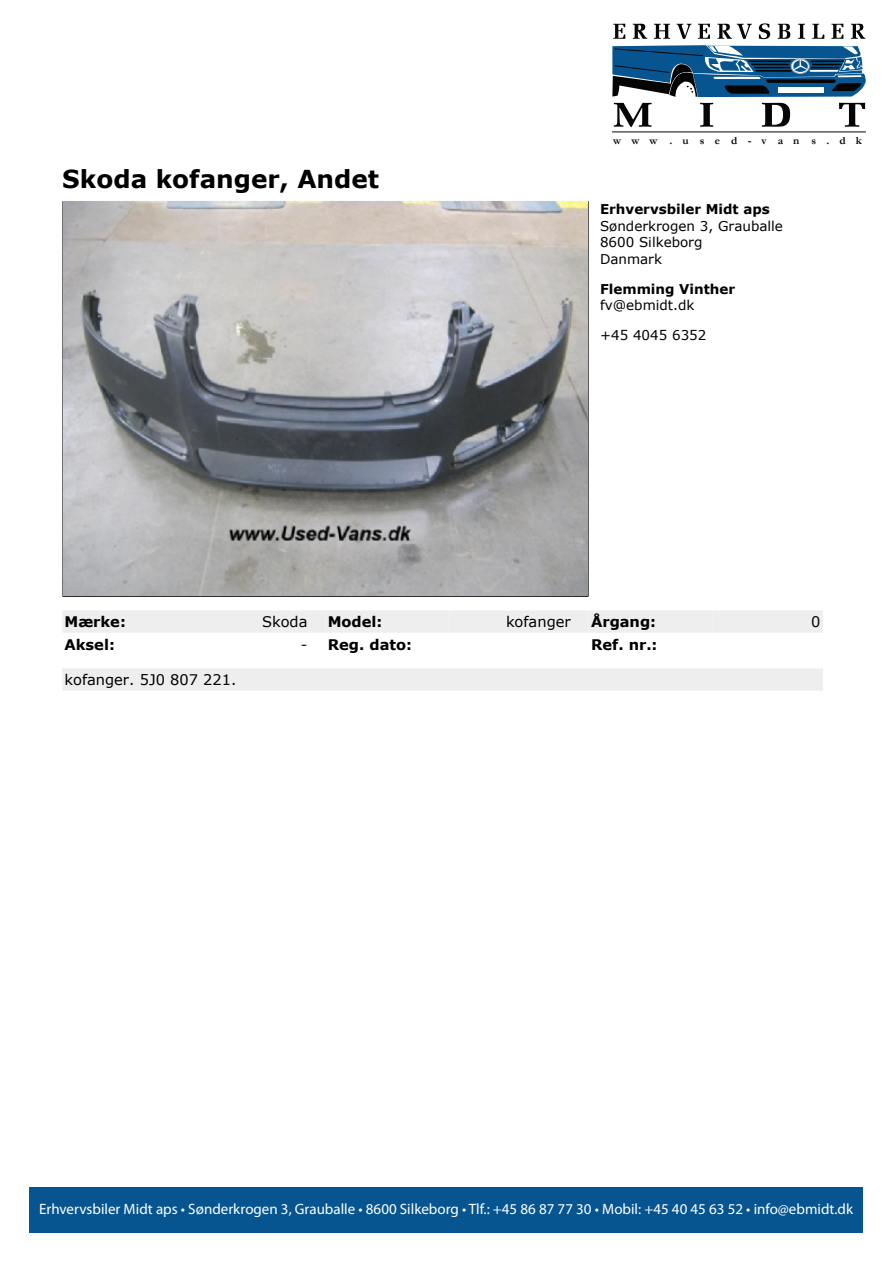
<style>
.page{position:relative;width:893px;height:1263px;background:#fff}
.page>*{position:absolute;margin:0;border:0;box-sizing:border-box;transform-origin:0 0}
.t1{font:700 24.75px "Verdana";color:#000}
.t2{font:15px "Myriad Pro";color:#fff}
.t3{font:700 14.7px "Verdana";color:#000}
.t4{font:14.7px "Verdana";color:#000}
.t5{font:13.5px/16.4px "Verdana";color:#000}
.t6{font:700 13.5px "Verdana";color:#000}
.t7{font:700 11.1px "Garamond";letter-spacing:.9em;color:#050504}
.s1{font-weight:400}
</style>
<div class="page">
<svg style="left:613px;top:24px;width:12px;height:15px"></svg>
<svg style="left:633px;top:24px;width:14px;height:15px"></svg>
<svg style="left:654px;top:24px;width:16px;height:15px"></svg>
<svg style="left:677px;top:24px;width:14px;height:15px"></svg>
<svg style="left:698px;top:24px;width:12px;height:15px"></svg>
<svg style="left:759px;top:23px;width:11px;height:16px"></svg>
<svg style="left:798px;top:24px;width:7px;height:15px"></svg>
<svg style="left:812px;top:24px;width:12px;height:15px"></svg>
<svg style="left:831px;top:24px;width:12px;height:15px"></svg>
<svg style="left:851px;top:24px;width:14px;height:15px"></svg>
<svg style="left:614px;top:103px;width:38px;height:24px"></svg>
<svg style="left:700px;top:103px;width:13px;height:24px"></svg>
<svg style="left:762px;top:103px;width:28px;height:24px"></svg>
<svg style="left:839px;top:103px;width:26px;height:24px"></svg>
<svg style="left:612px;top:45px;width:254px;height:52px;background:#36678c"></svg>
<hr style="left:612px;top:131px;width:254px;height:1px;background:#050504">
<svg style="left:717px;top:24px;width:35px;height:15px"></svg>
<svg style="left:778px;top:24px;width:12px;height:15px"></svg>
<div style="left:29px;top:1187px;width:834px;height:46px;background:#065590"></div>
<div style="left:62px;top:610px;width:124px;height:23px;background:#eee"></div>
<div style="left:186px;top:610px;width:124px;height:23px;background:#eee"></div>
<div style="left:310px;top:610px;width:16px;height:23px;background:#eee"></div>
<div style="left:326px;top:610px;width:123px;height:23px;background:#eee"></div>
<div style="left:449px;top:610px;width:124px;height:23px;background:#eee"></div>
<div style="left:573px;top:610px;width:16px;height:23px;background:#eee"></div>
<svg style="left:62px;top:201px;width:527px;height:396px;background:#a2a2a3"></svg>
<div style="left:589px;top:610px;width:123px;height:23px;background:#eee"></div>
<div style="left:712px;top:610px;width:111px;height:23px;background:#eee"></div>
<div style="left:62px;top:668px;width:761px;height:23px;background:#eee"></div>
<h1 class="t1" style="left:62px;top:163px;width:318px">Skoda kofanger, Andet</h1>
<p class="t7" style="left:613px;top:133px;width:250px">www .used-van s.dk</p>
<p class="t6" style="left:600px;top:201px;width:171px">Erhvervsbiler Midt aps</p>
<p class="t5" style="left:600px;top:217px;width:184px">Sønderkrogen 3, Grauballe<br>8600 Silkeborg<br>Danmark</p>
<p class="t6" style="left:600px;top:280px;width:137px">Flemming Vinther</p>
<p class="t5" style="left:600px;top:296px;width:96px">fv@ebmidt.dk</p>
<p class="t5" style="left:600px;top:326px;width:108px">+45 4045 6352</p>
<p class="t3" style="left:64px;top:613px;width:63px">Mærke:</p>
<p class="t4" style="left:262px;top:613px;width:47px">Skoda</p>
<p class="t3" style="left:328px;top:613px;width:56px">Model:</p>
<p class="t4" style="left:506px;top:613px;width:66px">kofanger</p>
<p class="t3" style="left:591px;top:613px;width:67px">Årgang:</p>
<p class="t4" style="left:811px;top:613px;width:11px">0</p>
<p class="t3" style="left:64px;top:635px;width:52px">Aksel:</p>
<p class="t3" style="left:301px;top:635px;width:113px"><span class="s1">-</span> Reg. dato:</p>
<p class="t3" style="left:591px;top:635px;width:68px">Ref. nr.:</p>
<p class="t4" style="left:64px;top:671px;width:173px">kofanger. 5J0 807 221.</p>
<p class="t2" style="left:39px;top:1199px;width:815px">Erhvervsbiler Midt aps • Sønderkrogen 3, Grauballe • 8600 Silkeborg • Tlf.: +45 86 87 77 30 • Mobil: +45 40 45 63 52 • info@ebmidt.dk</p>
</div>
